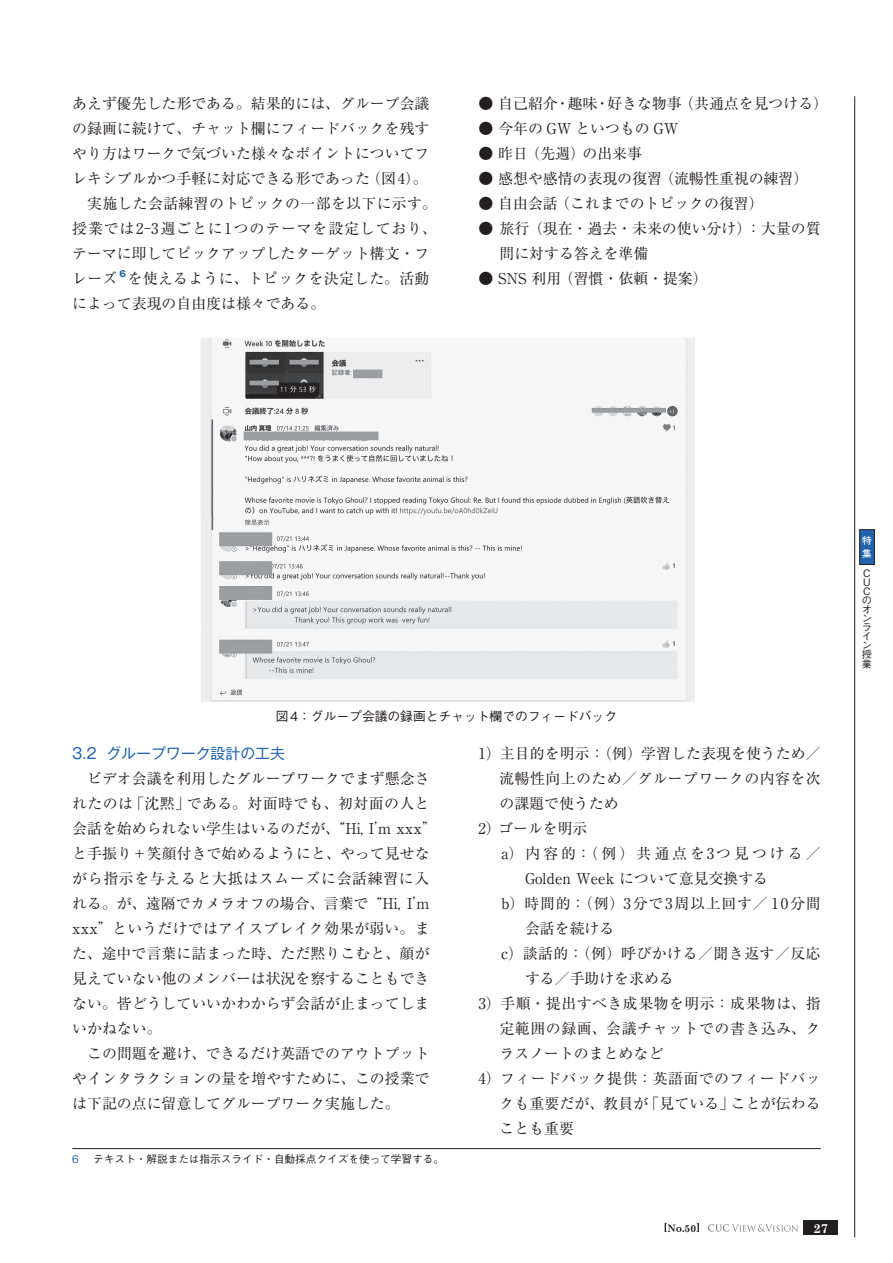
<style>
.page{position:relative;width:893px;height:1263px;background:#fff}
.page>*{position:absolute;margin:0;border:0;box-sizing:border-box;transform-origin:0 0}
.t1{font:14.85px/25px "Ryumin Pro";color:#231f20}
.t2{font:14.85px "Ryumin Pro";letter-spacing:.035em;color:#231f20}
.t3{font:14.85px "Ryumin Pro";letter-spacing:.03em;color:#231f20}
.t4{font:14.85px "Ryumin Pro";letter-spacing:.06em;color:#231f20}
.t5{font:14.85px "Ryumin Pro";letter-spacing:.025em;color:#231f20}
.t6{font:14.85px "Ryumin Pro";letter-spacing:.055em;color:#231f20}
.t7{font:14.85px "Ryumin Pro";letter-spacing:.04em;color:#231f20}
.t8{font:14.85px "Ryumin Pro";letter-spacing:.205em;color:#231f20}
.t9{font:14.85px "Gothic MB101 Pr 5";color:#2164ae}
.t10{font:500 12.75px "Gothic BBB Pro";color:#231f20}
.t11{font:700 12.75px "Century Schoolbook";color:#fff}
.t12{font:500 10.65px "Gothic BBB Pro";color:#231f20}
.t13{font:500 10.65px "Gothic BBB Pro";color:#2164ae}
.t14{font:500 10.2px/9.1px "Gothic BBB Pro";color:#231f20}
.t15{font:700 10.05px "Century Schoolbook";color:#231f20}
.t16{font:700 9.6px/12.8px "Futo Go B101 Pro";color:#fff}
.t17{font:700 8.7px "Gothic MB101 Pro";color:#2164ae}
</style>
<div class="page">
<svg style="left:665px;top:1223px;width:19px;height:9px"></svg>
<svg style="left:696px;top:1223px;width:3px;height:9px"></svg>
<div style="left:804px;top:1220px;width:34px;height:15px;background:#231f20"></div>
<svg style="left:708px;top:1224px;width:90px;height:8px"></svg>
<hr style="left:72px;top:1148px;width:749px;height:1px;background:#231f20">
<img style="left:200px;top:338px;width:494px;height:364px">
<hr style="left:854px;top:96px;width:1px;height:1141px;background:#231f20">
<div style="left:860px;top:530px;width:14px;height:34px;background:#2164ae"></div>
<div style="left:859px;top:529px;width:16px;height:36px;border:1px solid #231f20"></div>
<p class="t1" style="left:72px;top:90px;width:359px">あえず優先した形である。結果的には、グループ会議</p>
<p class="t1" style="left:72px;top:115px;width:359px">の録画に続けて、チャット欄にフィードバックを残す</p>
<p class="t1" style="left:72px;top:140px;width:359px">やり方はワークで気づいた様々なポイントについてフ</p>
<p class="t1" style="left:72px;top:165px;width:357px">レキシブルかつ手軽に対応できる形であった（図4）。</p>
<p class="t5" style="left:87px;top:192px;width:351px">実施した会話練習のトピックの一部を以下に示す。</p>
<p class="t4" style="left:72px;top:217px;width:366px">授業では2-3週ごとに1つのテーマを設定しており、</p>
<p class="t1" style="left:72px;top:240px;width:359px">テーマに即してピックアップしたターゲット構文・フ</p>
<p class="t1" style="left:72px;top:265px;width:47px">レーズ</p>
<p class="t17" style="left:119px;top:266px;width:8px">6</p>
<p class="t1" style="left:72px;top:265px;width:359px;text-indent:56px">を使えるように、トピックを決定した。活動によって表現の自由度は様々である。</p>
<p class="t1" style="left:478px;top:90px;width:351px">● 自己紹介・趣味・好きな物事 （共通点を見つける）</p>
<p class="t1" style="left:478px;top:115px;width:202px">● 今年の GW といつもの GW</p>
<p class="t1" style="left:478px;top:140px;width:165px">● 昨日 （先週）の出来事</p>
<p class="t1" style="left:478px;top:165px;width:331px">● 感想や感情の表現の復習 （流暢性重視の練習）</p>
<p class="t1" style="left:478px;top:190px;width:287px">● 自由会話 （これまでのトピックの復習）</p>
<p class="t1" style="left:499px;top:215px;width:323px;text-indent:-21px">● 旅行 （現在・過去・未来の使い分け）：大量の質問に対する答えを準備</p>
<p class="t1" style="left:478px;top:265px;width:231px">● SNS 利用 （習慣・依頼・提案）</p>
<p class="t10" style="left:276px;top:706px;width:343px">図4：グループ会議の録画とチャット欄でのフィードバック</p>
<p class="t9" style="left:72px;top:741px;width:214px">3.2 グループワーク設計の工夫</p>
<p class="t1" style="left:72px;top:765px;width:366px;text-indent:15px">ビデオ会議を利用したグループワークでまず懸念されたのは「沈黙」である。対面時でも、初対面の人と会話を始められない学生はいるのだが、“Hi, I’m xxx”と手振り＋笑顔付きで始めるようにと、やって見せながら指示を与えると大抵はスムーズに会話練習に入れる。が、遠隔でカメラオフの場合、言葉で “Hi, I’m xxx”というだけではアイスブレイク効果が弱い。また、途中で言葉に詰まった時、ただ黙りこむと、顔が見えていない他のメンバーは状況を察することもできない。皆どうしていいかわからず会話が止まってしまいかねない。</p>
<p class="t1" style="left:72px;top:1040px;width:359px;text-align:justify;text-indent:15px">この問題を避け、できるだけ英語でのアウトプットやインタラクションの量を増やすために、この授業では下記の点に留意してグループワーク実施した。</p>
<p class="t13" style="left:72px;top:1151px;width:8px">6</p>
<p class="t12" style="left:93px;top:1151px;width:352px">テキスト・解説または指示スライド・自動採点クイズを使って学習する。</p>
<p class="t1" style="left:478px;top:740px;width:344px">1）主目的を明示：（例）学習した表現を使うため／</p>
<p class="t3" style="left:499px;top:767px;width:323px">流暢性向上のため／グループワークの内容を次</p>
<p class="t1" style="left:499px;top:790px;width:121px">の課題で使うため</p>
<p class="t1" style="left:478px;top:815px;width:111px">2）ゴールを明示</p>
<p class="t8" style="left:501px;top:842px;width:321px">a） 内容的：（例） 共通点を3つ見つける／</p>
<p class="t1" style="left:525px;top:865px;width:245px">Golden Week について意見交換する</p>
<p class="t6" style="left:501px;top:892px;width:321px">b）時間的：（例）3分で3周以上回す／ 10分間</p>
<p class="t1" style="left:525px;top:915px;width:91px">会話を続ける</p>
<p class="t2" style="left:501px;top:942px;width:321px">c）談話的：（例）呼びかける／聞き返す／反応</p>
<p class="t1" style="left:525px;top:965px;width:150px">する／手助けを求める</p>
<p class="t2" style="left:478px;top:992px;width:344px">3）手順・提出すべき成果物を明示：成果物は、指</p>
<p class="t7" style="left:499px;top:1017px;width:323px">定範囲の録画、会議チャットでの書き込み、ク</p>
<p class="t1" style="left:499px;top:1040px;width:165px">ラスノートのまとめなど</p>
<p class="t3" style="left:478px;top:1066px;width:344px">4）フィードバック提供：英語面でのフィードバッ</p>
<p class="t1" style="left:499px;top:1090px;width:323px">クも重要だが、教員が「見ている」ことが伝わる</p>
<p class="t1" style="left:499px;top:1115px;width:76px">ことも重要</p>
<p class="t15" style="left:685px;top:1222px;width:13px">50</p>
<p class="t11" style="left:813px;top:1220px;width:16px">27</p>
<p class="t16" style="left:862px;top:533px;width:11px">特集</p>
<p class="t14" style="left:862px;top:567px;width:11px">Ｃ<br>Ｕ<br>Ｃのオンライン授業</p>
</div>
